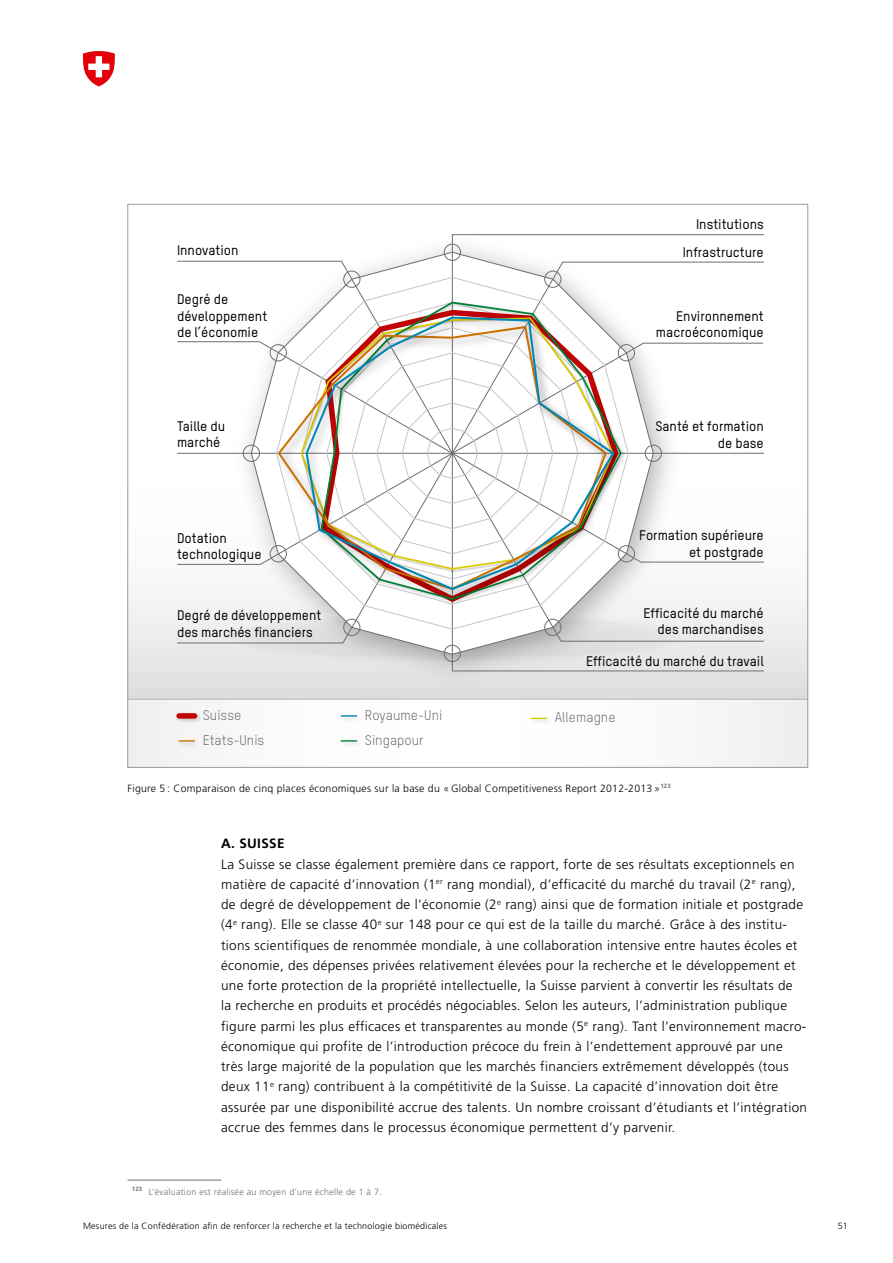
<style>
.page{position:relative;width:893px;height:1263px;background:#fff}
.page>*{position:absolute;margin:0;border:0;box-sizing:border-box;transform-origin:0 0}
.t1{font:500 13.65px/16.4px "TSTAR";color:#000;text-align:right}
.t2{font:13.65px/25px "TSTAR";color:#6e6e6e}
.t3{font:300 13.5px/20.2px "Frutiger";letter-spacing:.025em;color:#000}
.t4{font:700 13.5px "Frutiger";letter-spacing:.025em;color:#000}
.t5{font:300 10.5px "Frutiger";letter-spacing:.025em;color:#000}
.t6{font:300 9px "Frutiger";letter-spacing:.025em;color:#000}
.t7{font:300 9px "Frutiger";letter-spacing:.025em;color:#6e6e6e}
</style>
<div class="page">
<svg style="left:82px;top:51px;width:33px;height:35px"></svg>
<div style="left:128px;top:699px;width:680px;height:68px;background:#fbfbfb"></div>
<svg style="left:130px;top:260px;width:676px;height:439px"></svg>
<img style="left:222px;top:234px;width:473px;height:462px">
<svg style="left:251px;top:251px;width:201px;height:404px"></svg>
<hr style="left:128px;top:699px;width:680px;height:1px;background:#fff">
<div style="left:444px;top:244px;width:17px;height:17px;border:1px solid #6e6e6e;border-radius:50%"></div>
<div style="left:444px;top:645px;width:17px;height:17px;border:1px solid #6e6e6e;border-radius:50%"></div>
<img style="left:175px;top:712px;width:26px;height:11px">
<div style="left:179px;top:713px;width:16px;height:6px;background:#c00304"></div>
<img style="left:178px;top:740px;width:20px;height:7px">
<svg style="left:179px;top:740px;width:16px;height:2px"></svg>
<svg style="left:531px;top:718px;width:16px;height:1px"></svg>
<svg style="left:341px;top:715px;width:16px;height:2px"></svg>
<svg style="left:341px;top:740px;width:16px;height:2px"></svg>
<svg style="left:452px;top:234px;width:313px;height:27px"></svg>
<svg style="left:453px;top:261px;width:312px;height:46px"></svg>
<svg style="left:452px;top:606px;width:313px;height:66px"></svg>
<svg style="left:176px;top:606px;width:277px;height:38px"></svg>
<svg style="left:176px;top:261px;width:277px;height:46px"></svg>
<svg style="left:276px;top:277px;width:353px;height:353px"></svg>
<svg style="left:320px;top:301px;width:265px;height:6px"></svg>
<svg style="left:176px;top:307px;width:589px;height:299px"></svg>
<svg style="left:304px;top:316px;width:312px;height:276px"></svg>
<hr style="left:128px;top:1180px;width:93px;height:1px;background:#6e6e6e">
<p class="t1" style="left:177px;top:242px;width:63px">Innovation</p>
<p class="t1" style="left:177px;top:291px;width:92px;text-align:left">Degré de développement de l’économie</p>
<p class="t1" style="left:177px;top:418px;width:50px;text-align:left">Taille du marché</p>
<p class="t1" style="left:177px;top:530px;width:86px;text-align:left">Dotation technologique</p>
<p class="t1" style="left:177px;top:607px;width:146px;text-align:left">Degré de développement des marchés financiers</p>
<p class="t1" style="left:683px;top:210px;width:83px;line-height:28px">Institutions<br>Infrastructure</p>
<p class="t1" style="left:656px;top:308px;width:109px">Environnement macroéconomique</p>
<p class="t1" style="left:655px;top:418px;width:110px">Santé et formation de base</p>
<p class="t1" style="left:639px;top:527px;width:126px">Formation supérieure et postgrade</p>
<p class="t1" style="left:643px;top:604px;width:122px">Efficacité du marché des marchandises</p>
<p class="t1" style="left:586px;top:653px;width:179px">Efficacité du marché du travail</p>
<p class="t2" style="left:203px;top:702px;width:63px">Suisse<br>Etats-Unis</p>
<p class="t2" style="left:365px;top:702px;width:79px">Royaume-Uni</p>
<p class="t2" style="left:555px;top:705px;width:62px">Allemagne</p>
<p class="t2" style="left:365px;top:727px;width:60px">Singapour</p>
<p class="t5" style="left:128px;top:782px;width:545px">Figure 5 : Comparaison de cinq places économiques sur la base du « Global Competitiveness Report 2012-2013 »<sup>123</sup></p>
<p class="t4" style="left:221px;top:836px;width:65px">A. SUISSE</p>
<p class="t3" style="left:221px;top:854px;width:587px">La Suisse se classe également première dans ce rapport, forte de ses résultats exceptionnels en matière de capacité d’innovation (1<sup>er</sup> rang mondial), d’efficacité du marché du travail (2<sup>e</sup> rang), de degré de développement de l’économie (2<sup>e</sup> rang) ainsi que de formation initiale et postgrade (4<sup>e</sup> rang). Elle se classe 40<sup>e</sup> sur 148 pour ce qui est de la taille du marché. Grâce à des institu&shy;tions scientifiques de renommée mondiale, à une collaboration intensive entre hautes écoles et économie, des dépenses privées relativement élevées pour la recherche et le développement et une forte protection de la propriété intellectuelle, la Suisse parvient à convertir les résultats de<br>la recherche en produits et procédés négociables. Selon les auteurs, l’administration publique figure parmi les plus efficaces et transparentes au monde (5<sup>e</sup> rang). Tant l’environnement macro&shy;économique qui profite de l’introduction précoce du frein à l’endettement approuvé par une très large majorité de la population que les marchés financiers extrêmement développés (tous deux 11<sup>e</sup> rang) contribuent à la compétitivité de la Suisse. La capacité d’innovation doit être assurée par une disponibilité accrue des talents. Un nombre croissant d’étudiants et l’intégration accrue des femmes dans le processus économique permettent d’y parvenir.</p>
<p class="t7" style="left:132px;top:1187px;width:251px"><sup>123</sup> L’évaluation est réalisée au moyen d’une échelle de 1 à 7.</p>
<p class="t6" style="left:83px;top:1221px;width:366px">Mesures de la Confédération afin de renforcer la recherche et la technologie biomédicales</p>
<p class="t6" style="left:838px;top:1221px;width:12px">51</p>
</div>
